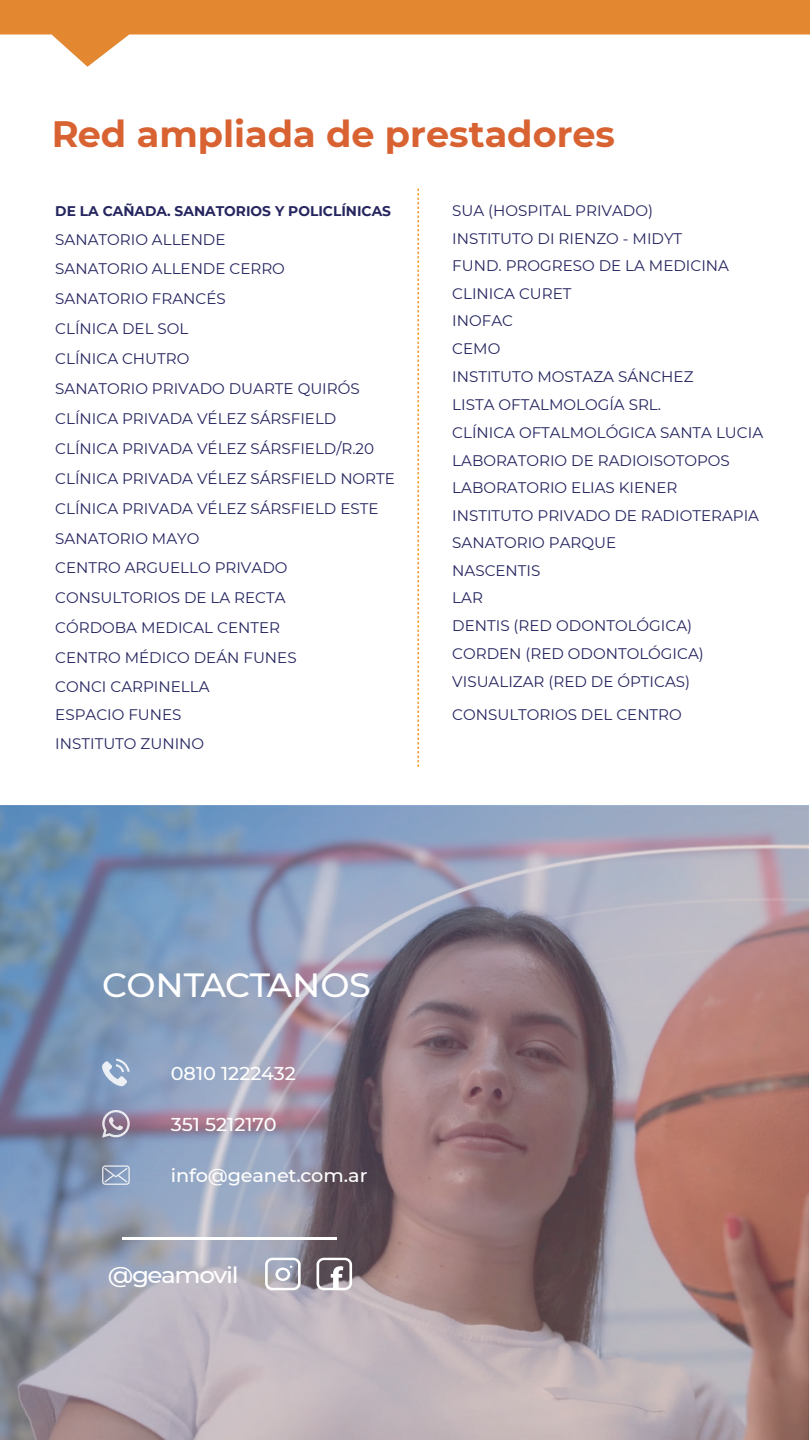
<style>
.page{position:relative;width:810px;height:1440px;background:#fff}
.page>*{position:absolute;margin:0;border:0;box-sizing:border-box;transform-origin:0 0}
.t1{font:700 36.67px "Montserrat";color:#d86231}
.t2{font:500 33.53px "Montserrat";letter-spacing:-.01em;color:#fff;scale:1.04 1}
.t3{font:500 22.58px "Montserrat";letter-spacing:-.05em;color:#fff;scale:1.09 1}
.t4{font:500 18.6px "Montserrat";color:#fff;scale:1.04 1}
.t5{font:15.3px/27.7px "Montserrat";color:#252560}
.t6{font:700 14.02px "Montserrat";color:#252560}
</style>
<div class="page">
<svg style="left:417px;top:189px;width:2px;height:578px"></svg>
<svg style="left:0;top:0;width:810px;height:67px;fill:#e38731"></svg>
<img style="left:0;top:806px;width:809px;height:634px">
<svg style="left:265px;top:1258px;width:36px;height:32px"></svg>
<svg style="left:317px;top:1258px;width:35px;height:32px"></svg>
<hr style="left:122px;top:1237px;width:215px;height:2px;background:#fff">
<svg style="left:102px;top:1165px;width:28px;height:20px"></svg>
<svg style="left:102px;top:1105px;width:28px;height:36px"></svg>
<svg style="left:102px;top:1059px;width:28px;height:27px"></svg>
<h1 class="t1" style="left:52px;top:108px;width:565px">Red ampliada de prestadores</h1>
<p class="t6" style="left:55px;top:201px;width:337px">DE LA CAÑADA. SANATORIOS Y POLICLÍNICAS</p>
<p class="t5" style="left:55px;top:224px;width:341px;line-height:29.8px">SANATORIO ALLENDE<br>SANATORIO ALLENDE CERRO<br>SANATORIO FRANCÉS<br>CLÍNICA DEL SOL<br>CLÍNICA CHUTRO<br>SANATORIO PRIVADO DUARTE QUIRÓS<br>CLÍNICA PRIVADA VÉLEZ SÁRSFIELD<br>CLÍNICA PRIVADA VÉLEZ SÁRSFIELD/R.20<br>CLÍNICA PRIVADA VÉLEZ SÁRSFIELD NORTE<br>CLÍNICA PRIVADA VÉLEZ SÁRSFIELD ESTE<br>SANATORIO MAYO<br>CENTRO ARGUELLO PRIVADO<br>CONSULTORIOS DE LA RECTA<br>CÓRDOBA MEDICAL CENTER<br>CENTRO MÉDICO DEÁN FUNES<br>CONCI CARPINELLA</p>
<p class="t5" style="left:55px;top:700px;width:150px;line-height:28.7px">ESPACIO FUNES<br>INSTITUTO ZUNINO</p>
<p class="t5" style="left:452px;top:700px;width:231px">CONSULTORIOS DEL CENTRO</p>
<p class="t5" style="left:452px;top:196px;width:312px">SUA (HOSPITAL PRIVADO)<br>INSTITUTO DI RIENZO - MIDYT<br>FUND. PROGRESO DE LA MEDICINA<br>CLINICA CURET<br>INOFAC<br>CEMO<br>INSTITUTO MOSTAZA SÁNCHEZ<br>LISTA OFTALMOLOGÍA SRL.<br>CLÍNICA OFTALMOLÓGICA SANTA LUCIA<br>LABORATORIO DE RADIOISOTOPOS<br>LABORATORIO ELIAS KIENER<br>INSTITUTO PRIVADO DE RADIOTERAPIA<br>SANATORIO PARQUE<br>NASCENTIS<br>LAR<br>DENTIS (RED ODONTOLÓGICA)<br>CORDEN (RED ODONTOLÓGICA)<br>VISUALIZAR (RED DE ÓPTICAS)</p>
<h2 class="t2" style="left:102px;top:962px;width:260px">CONTACTANOS</h2>
<p class="t4" style="left:171px;top:1060px;width:122px">0810 1222432</p>
<p class="t4" style="left:171px;top:1111px;width:103px">351 5212170</p>
<p class="t4" style="left:171px;top:1163px;width:191px">info@geanet.com.ar</p>
<h3 class="t3" style="left:108px;top:1259px;width:122px">@geamovil</h3>
</div>
